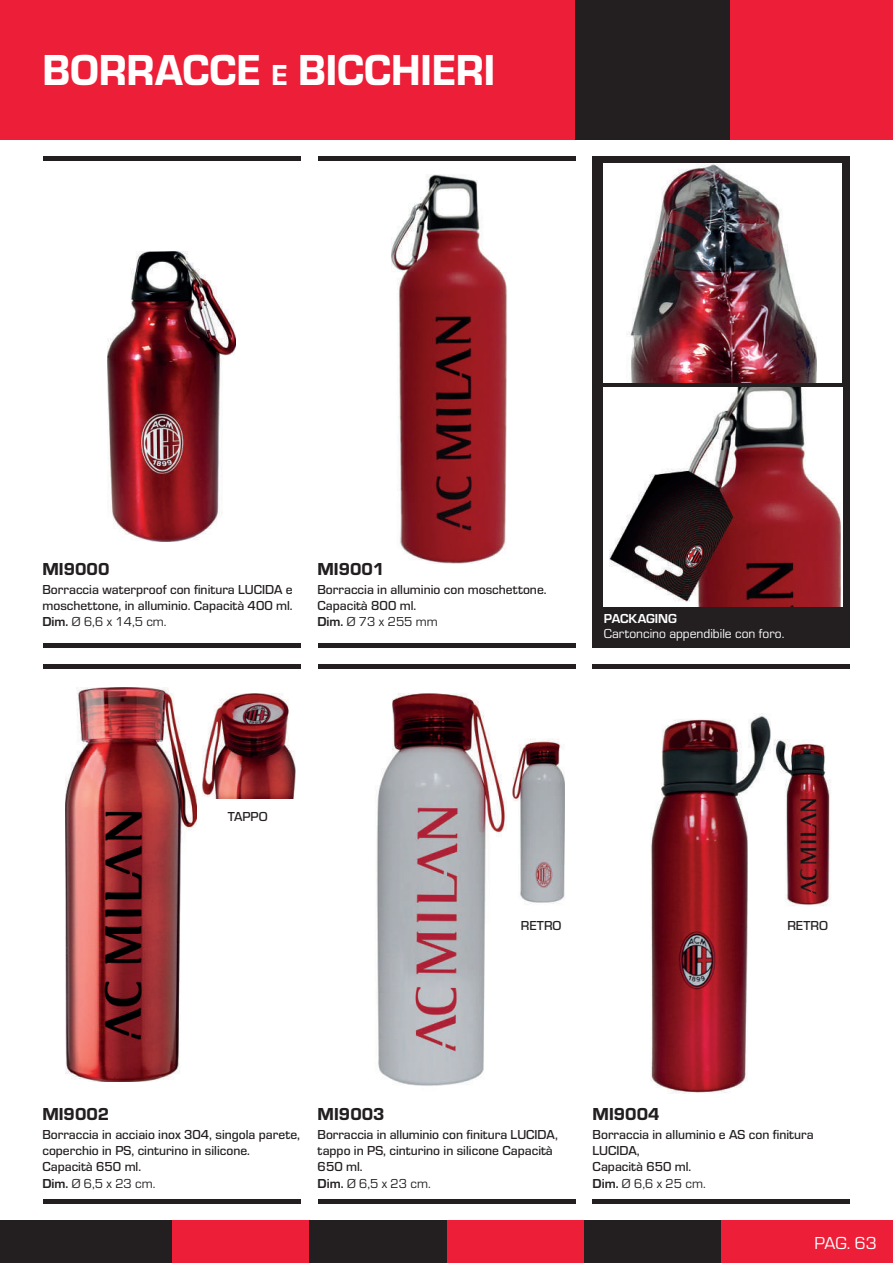
<style>
.page{position:relative;width:893px;height:1263px;background:#fff}
.page>*{position:absolute;margin:0;border:0;box-sizing:border-box;transform-origin:0 0}
.t1{font:45px "Eurostile Hea";color:#fff;scale:.95 1}
.t2{font:18px "Eurostile Hea";color:#231f20}
.t3{font:18px "Eurostile";color:#fff}
.t4{font:500 13.5px/16.2px "Eurostile";color:#231f20}
.t5{font:13.5px "Eurostile";color:#fff}
.t6{font:700 13.5px "Eurostile";letter-spacing:-.005em;color:#fff}
.s1{font-size:30px}
.s2{font-weight:700}
.s3{font-weight:400}
</style>
<div class="page">
<div style="left:730px;top:0;width:163px;height:139px;background:#ed1e37"></div>
<div style="left:0;top:0;width:575px;height:139px;background:#ed1e37"></div>
<div style="left:575px;top:0;width:155px;height:139px;background:#231f20"></div>
<div style="left:446px;top:1220px;width:138px;height:43px;background:#ed1e37"></div>
<div style="left:309px;top:1220px;width:137px;height:43px;background:#231f20"></div>
<div style="left:584px;top:1220px;width:137px;height:43px;background:#231f20"></div>
<div style="left:171px;top:1220px;width:138px;height:43px;background:#ed1e37"></div>
<div style="left:721px;top:1220px;width:172px;height:43px;background:#ed1e37"></div>
<div style="left:0;top:1220px;width:171px;height:43px;background:#231f20"></div>
<img style="left:108px;top:252px;width:128px;height:289px">
<img style="left:512px;top:739px;width:53px;height:165px">
<img style="left:391px;top:175px;width:116px;height:389px">
<img style="left:650px;top:716px;width:121px;height:377px">
<img style="left:773px;top:739px;width:58px;height:167px">
<img style="left:376px;top:693px;width:130px;height:393px">
<img style="left:65px;top:687px;width:132px;height:394px">
<div style="left:317px;top:156px;width:258px;height:5px;background:#231f20"></div>
<div style="left:43px;top:156px;width:257px;height:5px;background:#231f20"></div>
<div style="left:592px;top:156px;width:258px;height:5px;background:#231f20"></div>
<div style="left:317px;top:643px;width:258px;height:5px;background:#231f20"></div>
<div style="left:43px;top:643px;width:257px;height:5px;background:#231f20"></div>
<img style="left:202px;top:693px;width:93px;height:106px">
<hr style="left:317px;top:665px;width:258px;height:4px;background:#231f20">
<hr style="left:43px;top:665px;width:257px;height:4px;background:#231f20">
<hr style="left:592px;top:665px;width:258px;height:4px;background:#231f20">
<hr style="left:317px;top:1199px;width:258px;height:4px;background:#231f20">
<hr style="left:43px;top:1199px;width:257px;height:4px;background:#231f20">
<hr style="left:592px;top:1199px;width:258px;height:4px;background:#231f20">
<div style="left:592px;top:158px;width:258px;height:490px;background:#231f20"></div>
<div style="left:604px;top:163px;width:238px;height:219px;background:#fff"></div>
<img style="left:629px;top:164px;width:187px;height:218px">
<div style="left:604px;top:387px;width:238px;height:220px;background:#fff"></div>
<img style="left:609px;top:387px;width:232px;height:220px">
<h1 class="t1" style="left:43px;top:38px;width:478px">BORRACCE <span class="s1">E</span> BICCHIERI</h1>
<h2 class="t2" style="left:43px;top:557px;width:68px">MI9000</h2>
<p class="t4" style="left:43px;top:580px;width:252px;text-align:justify">Borraccia waterproof con finitura LUCIDA e moschettone, in alluminio. Capacità 400 ml.<br><span class="s2">Dim.</span> <span class="s3">Ø 6,6 x 14,5 cm.</span></p>
<h2 class="t2" style="left:317px;top:557px;width:68px">MI9001</h2>
<p class="t4" style="left:317px;top:580px;width:231px">Borraccia in alluminio con moschettone.<br>Capacità 800 ml.<br><span class="s2">Dim.</span> <span class="s3">Ø 73 x 255 mm</span></p>
<p class="t6" style="left:604px;top:609px;width:75px">PACKAGING</p>
<p class="t5" style="left:604px;top:625px;width:182px">Cartoncino appendibile con foro.</p>
<p class="t4" style="left:228px;top:807px;width:41px">TAPPO</p>
<p class="t4" style="left:521px;top:917px;width:42px">RETRO</p>
<p class="t4" style="left:787px;top:917px;width:42px">RETRO</p>
<h2 class="t2" style="left:42px;top:1101px;width:68px">MI9002</h2>
<p class="t4" style="left:42px;top:1126px;width:259px">Borraccia in acciaio inox 304, singola parete, coperchio in PS, cinturino in silicone.<br>Capacità 650 ml.<br><span class="s2">Dim.</span> <span class="s3">Ø 6,5 x 23 cm.</span></p>
<h2 class="t2" style="left:318px;top:1101px;width:68px">MI9003</h2>
<p class="t4" style="left:318px;top:1126px;width:242px">Borraccia in alluminio con finitura LUCIDA, tappo in PS, cinturino in silicone Capacità<br>650 ml.<br><span class="s2">Dim.</span> <span class="s3">Ø 6,5 x 23 cm.</span></p>
<h2 class="t2" style="left:593px;top:1101px;width:68px">MI9004</h2>
<p class="t4" style="left:593px;top:1126px;width:222px">Borraccia in alluminio e AS con finitura<br>LUCIDA,<br>Capacità 650 ml.<br><span class="s2">Dim.</span> <span class="s3">Ø 6,6 x 25 cm.</span></p>
<h2 class="t3" style="left:814px;top:1230px;width:64px">PAG. 63</h2>
</div>
